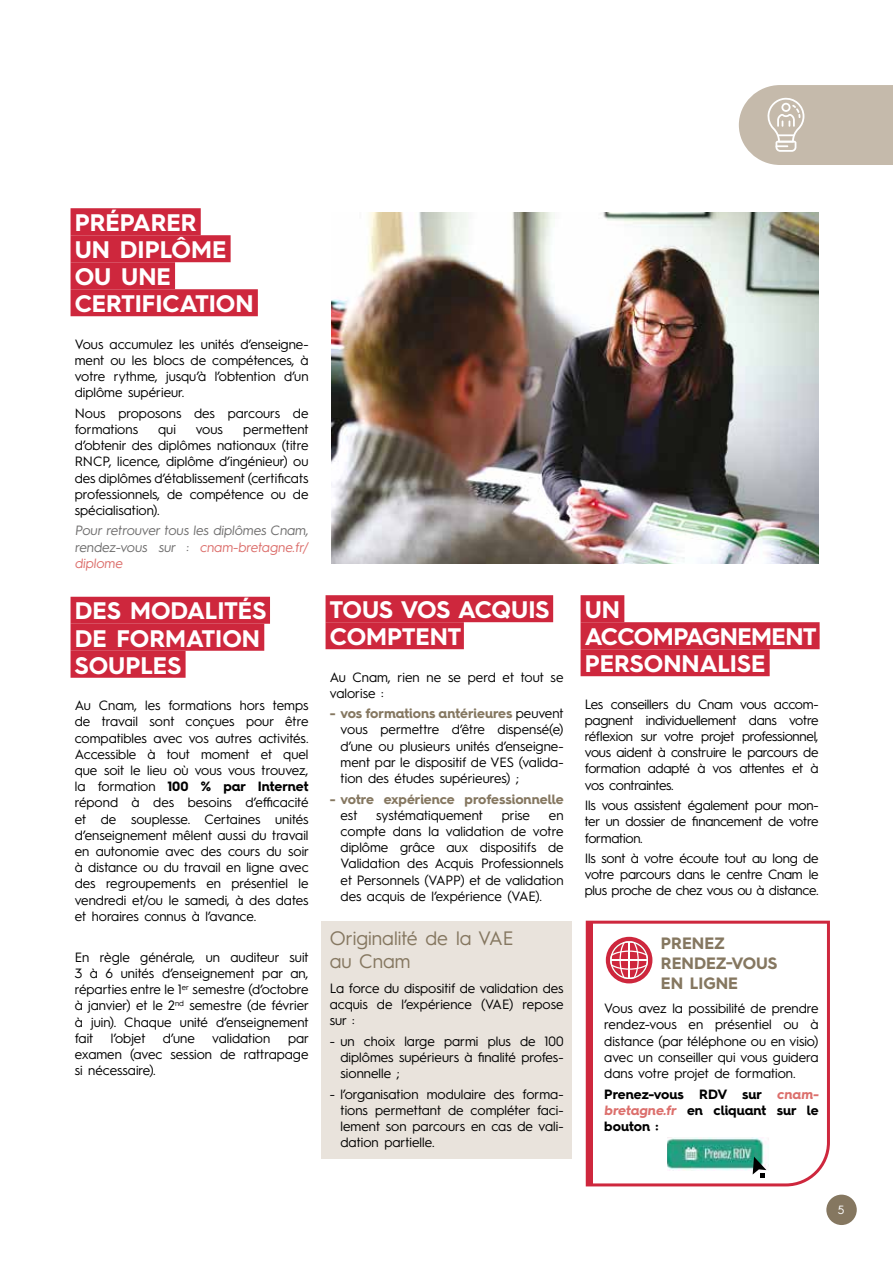
<style>
.page{position:relative;width:893px;height:1263px;background:#fff}
.page>*{position:absolute;margin:0;border:0;box-sizing:border-box;transform-origin:0 0}
.t1{font:700 24px/27px "Hurme Geometric Sans 4";color:#fff}
.t2{font:700 24px/27px "Hurme Geometric Sans 4";letter-spacing:-.02em;color:#fff}
.t3{font:19.5px/23.4px "Hurme Geometric Sans 1";color:#857760}
.t4{font:700 16.5px/19.8px "Hurme Geometric Sans 4";color:#857760}
.t5{font:13.5px/16.2px "Hurme Geometric Sans 1";color:#000;text-align:justify}
.t6{font:700 13.5px/16.2px "Hurme Geometric Sans 4";color:#000}
.t7{font:13.5px/16.2px "Hurme Geometric Sans 1";color:#706f6f;text-align:justify}
.t8{font:700 13.5px "Hurme Geometric Sans 4";color:#857760}
.t9{font:12px "Hurme Geometric Sans 1";color:#fff}
.s1{color:#dc6f6c}
.s2{font-family:"Hurme Geometric Sans 1";font-weight:400}
.s3{font-family:"Hurme Geometric Sans 1";font-weight:400;color:#000}
</style>
<div class="page">
<div style="left:71px;top:208px;width:130px;height:27px;background:#ce273d"></div>
<div style="left:71px;top:235px;width:160px;height:27px;background:#ce273d"></div>
<div style="left:71px;top:262px;width:104px;height:27px;background:#ce273d"></div>
<div style="left:71px;top:289px;width:187px;height:27px;background:#ce273d"></div>
<div style="left:71px;top:597px;width:199px;height:27px;background:#ce273d"></div>
<div style="left:71px;top:624px;width:193px;height:27px;background:#ce273d"></div>
<div style="left:71px;top:651px;width:115px;height:27px;background:#ce273d"></div>
<div style="left:326px;top:595px;width:227px;height:27px;background:#ce273d"></div>
<div style="left:326px;top:622px;width:138px;height:27px;background:#ce273d"></div>
<div style="left:321px;top:921px;width:251px;height:37px;background:#e9e3dc"></div>
<div style="left:321px;top:945px;width:251px;height:36px;background:#e9e3dc"></div>
<div style="left:321px;top:974px;width:251px;height:63px;background:#e9e3dc"></div>
<div style="left:321px;top:1027px;width:251px;height:63px;background:#e9e3dc"></div>
<div style="left:321px;top:1080px;width:251px;height:79px;background:#e9e3dc"></div>
<div style="left:581px;top:595px;width:43px;height:27px;background:#ce273d"></div>
<div style="left:581px;top:622px;width:239px;height:27px;background:#ce273d"></div>
<div style="left:581px;top:649px;width:189px;height:27px;background:#ce273d"></div>
<img style="left:332px;top:213px;width:487px;height:350px">
<svg style="left:585px;top:920px;width:245px;height:267px"></svg>
<div style="left:587px;top:922px;width:5px;height:262px;background:#ce273d"></div>
<svg style="left:753px;top:1157px;width:13px;height:21px"></svg>
<div style="left:826px;top:1194px;width:31px;height:31px;background:#857760;border-radius:50%"></div>
<svg style="left:739px;top:85px;width:154px;height:80px"></svg>
<h1 class="t1" style="left:75px;top:209px;width:180px">PRÉPARER<br>UN DIPLÔME<br>OU UNE<br>CERTIFICATION</h1>
<p class="t5" style="left:75px;top:335px;width:235px">Vous accumulez les unités d’enseigne&shy;ment ou les blocs de compétences, à votre rythme, jusqu’à l’obtention d’un diplôme supérieur.</p>
<p class="t5" style="left:75px;top:404px;width:235px">Nous proposons des parcours de formations</p>
<p class="t5" style="left:75px;top:420px;width:235px;text-indent:168px">permettent d’obtenir des diplômes nationaux (titre RNCP, licence, diplôme d’ingénieur) ou des diplômes d’établissement (certificats professionnels, de compétence ou de spécialisation).</p>
<p class="t7" style="left:75px;top:522px;width:235px">Pour retrouver tous les diplômes Cnam, rendez-vous sur : <span class="s1">cnam-bretagne.fr/ diplome</span></p>
<h1 class="t1" style="left:75px;top:597px;width:193px">DES MODALITÉS<br>DE FORMATION<br>SOUPLES</h1>
<p class="t5" style="left:75px;top:696px;width:235px">Au Cnam, les formations hors temps de travail sont conçues pour être compatibles avec vos autres activités.<br>Accessible à tout moment et quel que soit le lieu où vous vous trouvez,</p>
<p class="t6" style="left:75px;top:778px;width:235px"><span class="s2">la formation</span> 100 % par Internet</p>
<p class="t5" style="left:75px;top:794px;width:236px">répond à des besoins d’efficacité et de souplesse. Certaines unités d’enseignement mêlent aussi du travail en autonomie avec des cours du soir à distance ou du travail en ligne avec des regroupements en présentiel le vendredi et/ou le samedi, à des dates et horaires connus à l’avance.</p>
<p class="t5" style="left:75px;top:948px;width:236px">En règle générale, un auditeur suit 3 à 6 unités d’enseignement par an, réparties entre le 1<sup>er</sup> semestre (d’octobre à janvier) et le 2<sup>nd</sup> semestre (de février à juin). Chaque unité d’enseignement fait</p>
<p class="t5" style="left:158px;top:420px;width:19px">qui</p>
<p class="t5" style="left:196px;top:420px;width:29px">vous</p>
<p class="t5" style="left:111px;top:1029px;width:36px">l’objet</p>
<p class="t5" style="left:163px;top:1029px;width:33px">d’une</p>
<p class="t5" style="left:212px;top:1029px;width:60px">validation</p>
<p class="t5" style="left:75px;top:1029px;width:236px;text-indent:213px">par examen (avec session de rattrapage si nécessaire).</p>
<h1 class="t1" style="left:330px;top:596px;width:221px">TOUS VOS ACQUIS<br>COMPTENT</h1>
<p class="t5" style="left:330px;top:668px;width:235px">Au Cnam, rien ne se perd et tout se valorise :</p>
<p class="t8" style="left:330px;top:704px;width:235px">- vos formations antérieures <span class="s3">peuvent</span></p>
<p class="t5" style="left:341px;top:721px;width:224px">vous permettre d’être dispensé(e) d’une ou plusieurs unités d’enseigne&shy;ment par le dispositif de VES (valida&shy;tion des études supérieures) ;</p>
<p class="t8" style="left:330px;top:789px;width:235px">- votre expérience professionnelle</p>
<p class="t5" style="left:341px;top:806px;width:19px">est</p>
<p class="t5" style="left:376px;top:806px;width:108px">systématiquement</p>
<p class="t5" style="left:502px;top:806px;width:30px">prise</p>
<p class="t5" style="left:341px;top:806px;width:224px;text-indent:208px">en compte dans la validation de votre diplôme grâce aux dispositifs de Validation des Acquis Professionnels et Personnels (VAPP) et de validation des acquis de l’expérience (VAE).</p>
<h2 class="t3" style="left:330px;top:925px;width:185px">Originalité de la VAE au Cnam</h2>
<p class="t5" style="left:330px;top:979px;width:235px">La force du dispositif de validation des acquis de l’expérience (VAE) repose sur :</p>
<p class="t5" style="left:341px;top:1032px;width:224px;text-indent:-11px">- un choix large parmi plus de 100 diplômes supérieurs à finalité profes&shy;sionnelle ;</p>
<p class="t5" style="left:341px;top:1085px;width:224px;text-indent:-11px">- l’organisation modulaire des forma&shy;tions permettant de compléter faci&shy;lement son parcours en cas de vali&shy;dation partielle.</p>
<h1 class="t2" style="left:585px;top:596px;width:233px">UN<br>ACCOMPAGNEMENT<br>PERSONNALISE</h1>
<p class="t5" style="left:585px;top:695px;width:235px">Les conseillers du Cnam vous accom&shy;pagnent individuellement dans votre réflexion sur votre projet professionnel, vous aident à construire le parcours de formation adapté à vos attentes et à vos contraintes.</p>
<p class="t5" style="left:585px;top:796px;width:235px">Ils vous assistent également pour mon&shy;ter un dossier de financement de votre formation.</p>
<p class="t5" style="left:585px;top:849px;width:235px">Ils sont à votre écoute tout au long de votre parcours dans le centre Cnam le plus proche de chez vous ou à distance.</p>
<p class="t4" style="left:661px;top:933px;width:118px">PRENEZ<br>RENDEZ-VOUS<br>EN LIGNE</p>
<p class="t5" style="left:604px;top:999px;width:216px">Vous avez la possibilité de prendre rendez-vous en présentiel ou à distance (par téléphone ou en visio) avec un conseiller qui vous guidera dans votre projet de formation.</p>
<p class="t6" style="left:604px;top:1085px;width:218px">Prenez-vous RDV sur <span class="s1">cnam&shy;bretagne.fr</span> en cliquant sur le bouton :</p>
<p class="t9" style="left:838px;top:1201px;width:8px">5</p>
</div>
